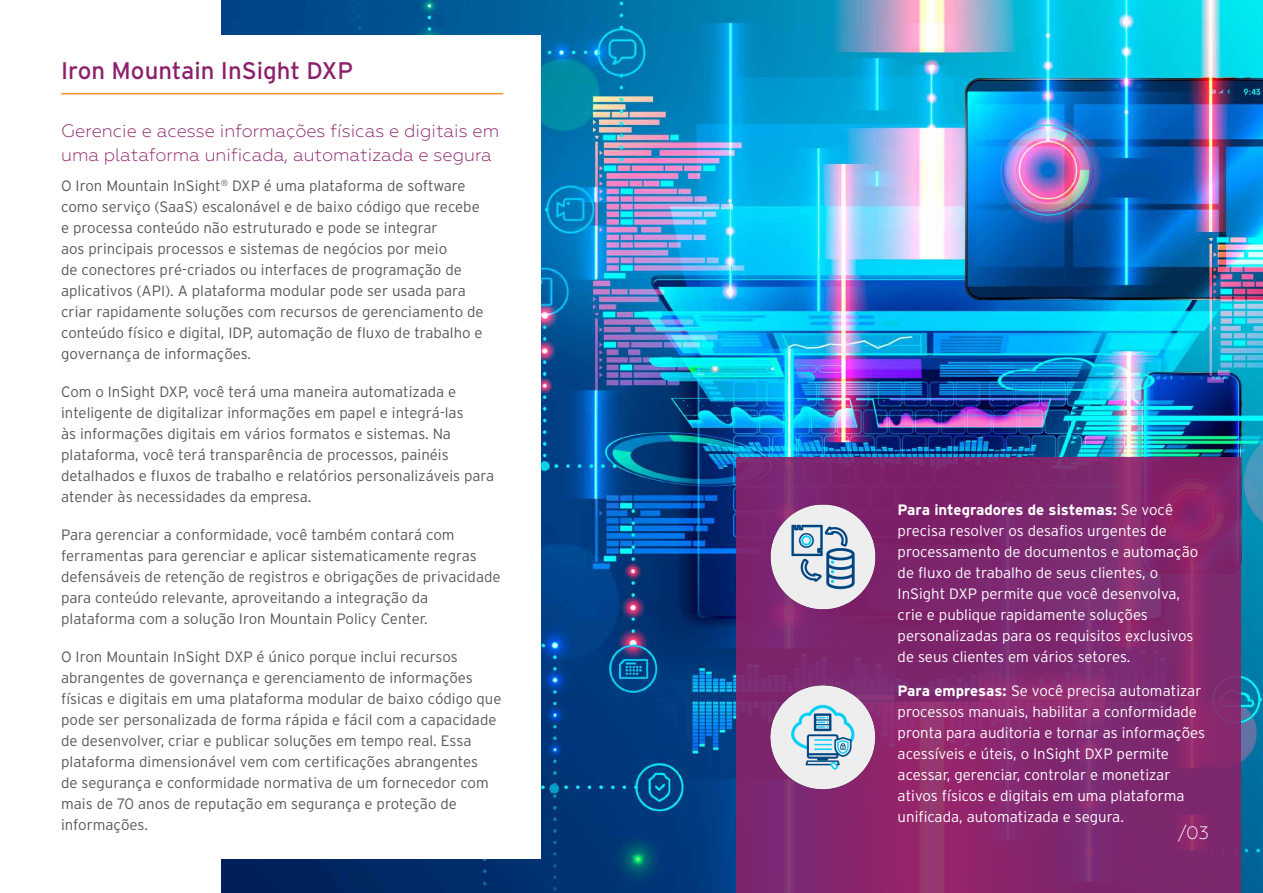
<style>
.page{position:relative;width:1263px;height:893px;background:#fff}
.page>*{position:absolute;margin:0;border:0;box-sizing:border-box;transform-origin:0 0}
.t1{font:24px "Interstate";color:#8b2169}
.t2{font:300 18px/24px "Geometria";color:#8b2169}
.t3{font:300 18px "Geometria";color:#fff}
.t4{font:300 15px/21px "Interstate";color:#58585b}
.t5{font:300 15px/21px "Interstate";color:#fff}
.s1{font-weight:700}
</style>
<div class="page">
<img style="left:221px;top:0;width:1042px;height:893px">
<div style="left:0;top:35px;width:541px;height:823px;background:#fff"></div>
<svg style="left:736px;top:457px;width:504px;height:436px;background:#82276e"></svg>
<hr style="left:61px;top:93px;width:442px;height:1px;background:#f7941d">
<img style="left:769px;top:503px;width:107px;height:107px">
<img style="left:769px;top:684px;width:107px;height:107px">
<h1 class="t1" style="left:61px;top:56px;width:293px">Iron Mountain InSight DXP</h1>
<p class="t2" style="left:61px;top:119px;width:439px">Gerencie e acesse informações físicas e digitais em uma plataforma unificada, automatizada e segura</p>
<p class="t4" style="left:61px;top:175px;width:424px">O Iron Mountain InSight<sup>®</sup> DXP é uma plataforma de software como serviço (SaaS) escalonável e de baixo código que recebe e processa conteúdo não estruturado e pode se integrar<br>aos principais processos e sistemas de negócios por meio<br>de conectores pré-criados ou interfaces de programação de aplicativos (API). A plataforma modular pode ser usada para criar rapidamente soluções com recursos de gerenciamento de conteúdo físico e digital, IDP, automação de fluxo de trabalho e governança de informações.</p>
<p class="t4" style="left:61px;top:381px;width:434px">Com o InSight DXP, você terá uma maneira automatizada e inteligente de digitalizar informações em papel e integrá-las<br>às informações digitais em vários formatos e sistemas. Na plataforma, você terá transparência de processos, painéis detalhados e fluxos de trabalho e relatórios personalizáveis para atender às necessidades da empresa.</p>
<p class="t4" style="left:61px;top:524px;width:441px">Para gerenciar a conformidade, você também contará com ferramentas para gerenciar e aplicar sistematicamente regras defensáveis de retenção de registros e obrigações de privacidade para conteúdo relevante, aproveitando a integração da plataforma com a solução Iron Mountain Policy Center.</p>
<p class="t4" style="left:61px;top:646px;width:442px">O Iron Mountain InSight DXP é único porque inclui recursos abrangentes de governança e gerenciamento de informações físicas e digitais em uma plataforma modular de baixo código que pode ser personalizada de forma rápida e fácil com a capacidade de desenvolver, criar e publicar soluções em tempo real. Essa plataforma dimensionável vem com certificações abrangentes<br>de segurança e conformidade normativa de um fornecedor com mais de 70 anos de reputação em segurança e proteção de informações.</p>
<p class="t5" style="left:898px;top:500px;width:302px"><span class="s1">Para integradores de sistemas:</span> Se você precisa resolver os desafios urgentes de processamento de documentos e automação de fluxo de trabalho de seus clientes, o InSight DXP permite que você desenvolva, crie e publique rapidamente soluções personalizadas para os requisitos exclusivos de seus clientes em vários setores.</p>
<p class="t5" style="left:898px;top:680px;width:309px"><span class="s1">Para empresas:</span> Se você precisa automatizar processos manuais, habilitar a conformidade pronta para auditoria e tornar as informações acessíveis e úteis, o InSight DXP permite acessar, gerenciar, controlar e monetizar ativos físicos e digitais em uma plataforma unificada, automatizada e segura.</p>
<p class="t3" style="left:1178px;top:822px;width:33px">/03</p>
</div>
